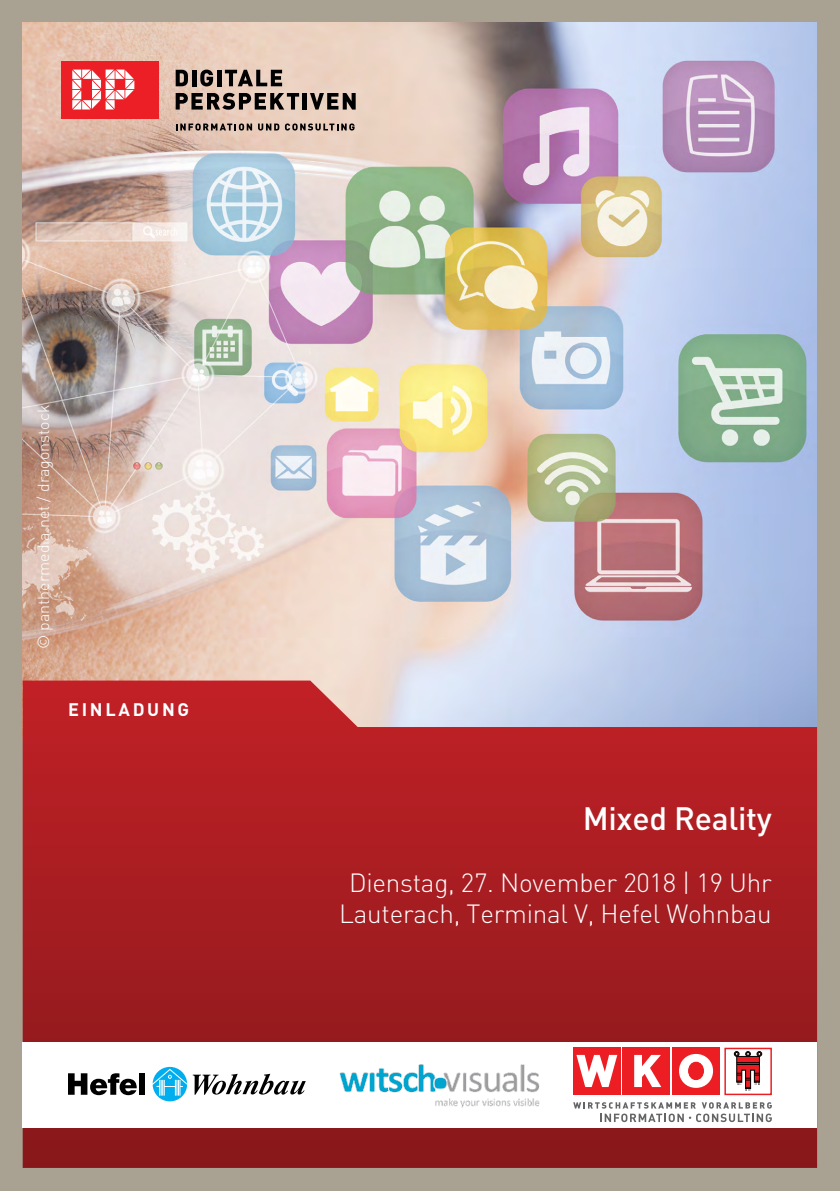
<style>
.page{position:relative;width:840px;height:1191px;background:#fff}
.page>*{position:absolute;margin:0;border:0;box-sizing:border-box;transform-origin:0 0}
.t1{font:500 32px "DIN Pro";letter-spacing:-.01em;color:#fff}
.t2{font:300 26px "DIN Pro";letter-spacing:-.01em;color:#fff}
.t3{font:700 18px "DIN";letter-spacing:.15em;color:#fff}
.Aufzählung_Fließtext{font:300 16px "DIN Pro";color:#fff}
</style>
<div class="page">
<div style="left:0;top:0;width:839px;height:1191px;background:#a9a192"></div>
<img style="left:23px;top:23px;width:793px;height:657px">
<svg style="left:23px;top:680px;width:793px;height:488px"></svg>
<div style="left:23px;top:1042px;width:793px;height:85px;background:#fff"></div>
<svg style="left:152px;top:1066px;width:35px;height:35px"></svg>
<svg style="left:68px;top:1073px;width:69px;height:22px"></svg>
<div style="left:139px;top:1073px;width:6px;height:21px;background:#000"></div>
<svg style="left:193px;top:1073px;width:112px;height:21px"></svg>
<div style="left:672px;top:1047px;width:47px;height:48px;background:#ed1d24"></div>
<div style="left:622px;top:1047px;width:47px;height:48px;background:#ed1d24"></div>
<svg style="left:634px;top:1055px;width:27px;height:32px"></svg>
<div style="left:573px;top:1047px;width:47px;height:48px;background:#ed1d24"></div>
<svg style="left:576px;top:1055px;width:41px;height:32px"></svg>
<svg style="left:679px;top:1054px;width:33px;height:33px"></svg>
<div style="left:688px;top:1062px;width:15px;height:17px;background:#ed1d24;border-radius:50%"></div>
<div style="left:687px;top:1061px;width:16px;height:19px;border:1px solid #ed1d24;border-radius:50%"></div>
<div style="left:724px;top:1047px;width:47px;height:48px;background:#fff;border:1px solid #ed1d24"></div>
<svg style="left:733px;top:1051px;width:28px;height:40px"></svg>
<svg style="left:573px;top:1102px;width:198px;height:20px"></svg>
<img style="left:339px;top:1064px;width:200px;height:44px">
<svg style="left:176px;top:123px;width:76px;height:8px"></svg>
<svg style="left:258px;top:124px;width:21px;height:7px"></svg>
<svg style="left:285px;top:123px;width:69px;height:8px"></svg>
<div style="left:62px;top:61px;width:97px;height:57px;background:#ec1f26"></div>
<svg style="left:72px;top:70px;width:62px;height:39px"></svg>
<svg style="left:175px;top:70px;width:13px;height:16px"></svg>
<hr style="left:192px;top:70px;width:4px;height:16px;background:#000">
<svg style="left:200px;top:70px;width:13px;height:16px"></svg>
<hr style="left:217px;top:70px;width:4px;height:16px;background:#000">
<svg style="left:225px;top:70px;width:57px;height:16px"></svg>
<svg style="left:175px;top:93px;width:124px;height:17px"></svg>
<hr style="left:302px;top:93px;width:4px;height:17px;background:#000">
<svg style="left:310px;top:93px;width:45px;height:17px"></svg>
<p class="Aufzählung_Fließtext" style="left:32px;top:649px;width:246px;rotate:-90deg">© panthermedia.net / dragonstock</p>
<p class="t3" style="left:68px;top:698px;width:122px">EINLADUNG</p>
<p class="t1" style="left:582px;top:796px;width:190px">Mixed Reality</p>
<p class="t2" style="left:349px;top:865px;width:424px">Dienstag, 27. November 2018 | 19 Uhr</p>
<p class="t2" style="left:339px;top:896px;width:434px">Lauterach, Terminal V, Hefel Wohnbau</p>
</div>
